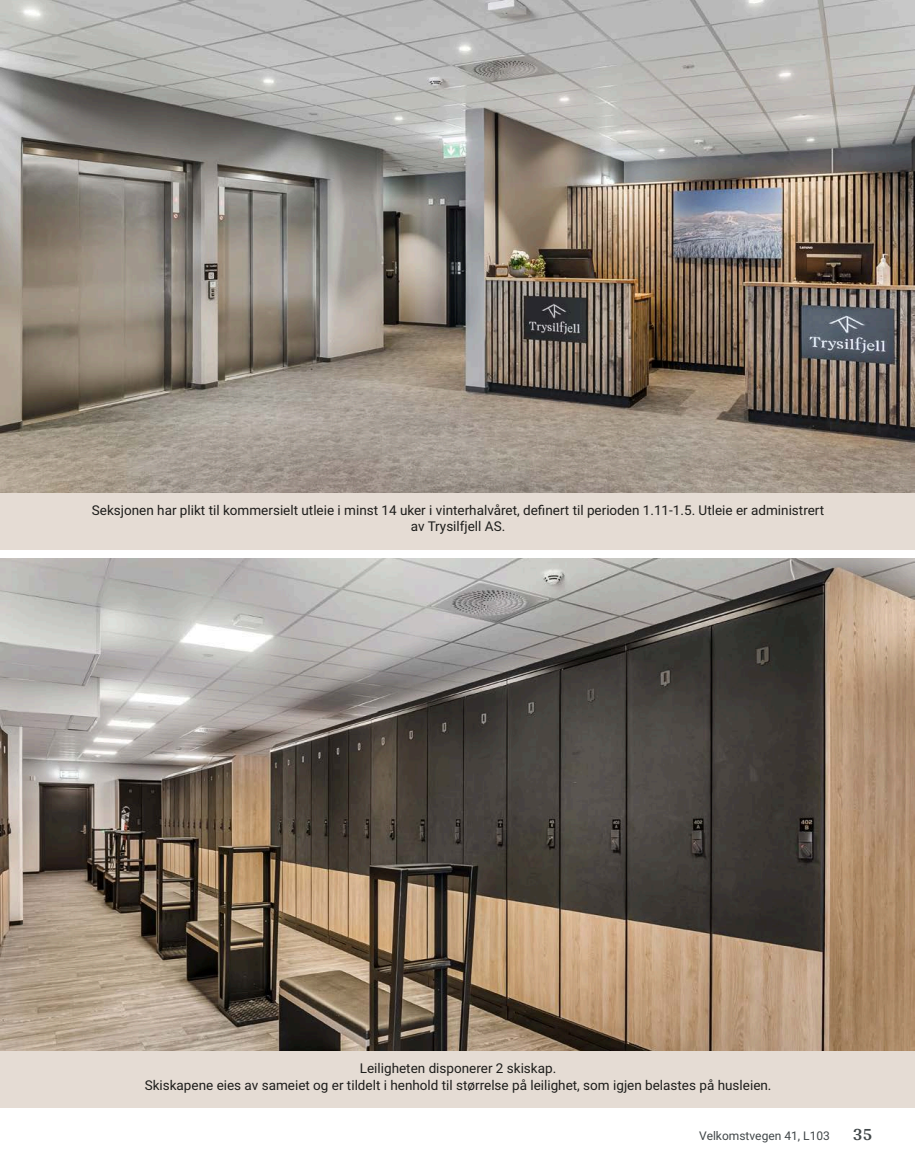
<style>
.page{position:relative;width:915px;height:1172px;background:#fff}
.page>*{position:absolute;margin:0;border:0;box-sizing:border-box;transform-origin:0 0}
.t1{font:700 18px "Arya";color:#414749}
.t2{font:13.5px/16.5px "Roboto";color:#1d1d1b;text-align:center}
.t3{font:12px "Roboto";color:#414749}
</style>
<div class="page">
<div style="left:0;top:492px;width:914px;height:58px;background:#e5dcd4"></div>
<div style="left:0;top:1050px;width:914px;height:58px;background:#e5dcd4"></div>
<img style="left:0;top:0;width:914px;height:492px">
<img style="left:0;top:558px;width:914px;height:492px">
<p class="t2" style="left:92px;top:501px;width:733px">Seksjonen har plikt til kommersielt utleie i minst 14 uker i vinterhalvåret, definert til perioden 1.11-1.5. Utleie er administrert av Trysilfjell AS.</p>
<p class="t2" style="left:145px;top:1060px;width:628px">Leiligheten disponerer 2 skiskap.<br>Skiskapene eies av sameiet og er tildelt i henhold til størrelse på leilighet, som igjen belastes på husleien.</p>
<p class="t3" style="left:699px;top:1127px;width:132px">Velkomstvegen 41, L103</p>
<h1 class="t1" style="left:852px;top:1123px;width:21px">35</h1>
</div>
